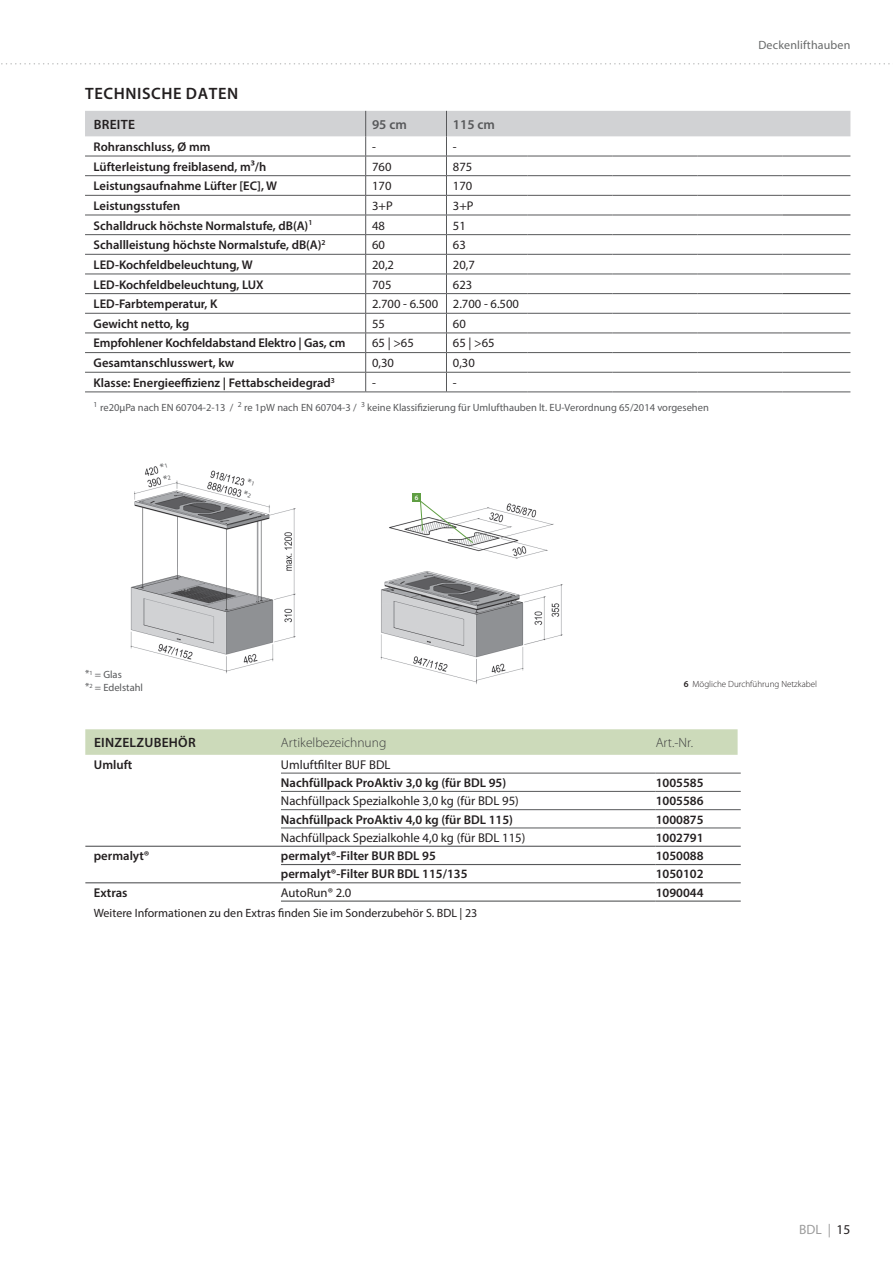
<style>
.page{position:relative;width:893px;height:1263px;background:#fff}
.page>*{position:absolute;margin:0;border:0;box-sizing:border-box;transform-origin:0 0}
.t1{font:600 16.5px "Myriad Pro";letter-spacing:.035em;color:#231f20}
.t2{font:300 13.5px "Myriad Pro";color:#3e3e3f}
.t3{font:600 13.5px "Myriad Pro";letter-spacing:.02em;color:#231f20}
.t4{font:600 13.5px "Myriad Pro";color:#57585a}
.t5{font:13.5px "Myriad Pro";color:#9c9c9c}
.t6{font:600 12.75px "Myriad Pro";color:#231f20}
.t7{font:12.75px "Myriad Pro";color:#231f20}
.t8{font:600 12.6px "Myriad Pro";color:#231f20}
.t9{font:12.6px "Myriad Pro";color:#231f20}
.t10{font:12px "Myriad Pro";color:#231f20}
.t11{font:12px "Myriad Pro";letter-spacing:.015em;color:#686a6a}
.t12{font:10.5px/12.6px "Myriad Pro";color:#57585a}
.t13{font:300 9px "Myriad Pro";color:#231f20}
.t14{font:600 6.75px "Myriad Pro";color:#fff}
.s1{font-weight:600}
.s2{color:#231f20}
</style>
<div class="page">
<hr style="left:85px;top:392px;width:281px;height:1px;background:#57585a">
<hr style="left:366px;top:392px;width:80px;height:1px;background:#57585a">
<hr style="left:446px;top:392px;width:81px;height:1px;background:#57585a">
<hr style="left:527px;top:392px;width:85px;height:1px;background:#57585a">
<hr style="left:612px;top:392px;width:85px;height:1px;background:#57585a">
<hr style="left:697px;top:392px;width:85px;height:1px;background:#57585a">
<hr style="left:782px;top:392px;width:68px;height:1px;background:#57585a">
<svg style="left:85px;top:111px;width:765px;height:281px"></svg>
<svg style="left:85px;top:729px;width:653px;height:26px"></svg>
<hr style="left:85px;top:846px;width:196px;height:1px;background:#57585a">
<hr style="left:281px;top:846px;width:375px;height:1px;background:#57585a">
<hr style="left:656px;top:846px;width:85px;height:1px;background:#57585a">
<hr style="left:281px;top:864px;width:375px;height:1px;background:#57585a">
<hr style="left:656px;top:864px;width:85px;height:1px;background:#57585a">
<hr style="left:85px;top:882px;width:196px;height:1px;background:#57585a">
<hr style="left:281px;top:773px;width:375px;height:1px;background:#57585a">
<hr style="left:656px;top:773px;width:85px;height:1px;background:#57585a">
<hr style="left:281px;top:791px;width:375px;height:1px;background:#57585a">
<hr style="left:656px;top:791px;width:85px;height:1px;background:#57585a">
<hr style="left:281px;top:809px;width:375px;height:1px;background:#57585a">
<hr style="left:656px;top:809px;width:85px;height:1px;background:#57585a">
<hr style="left:281px;top:828px;width:375px;height:1px;background:#57585a">
<hr style="left:656px;top:828px;width:85px;height:1px;background:#57585a">
<hr style="left:281px;top:900px;width:375px;height:2px;background:#57585a">
<hr style="left:656px;top:900px;width:85px;height:2px;background:#57585a">
<hr style="left:281px;top:882px;width:375px;height:1px;background:#57585a">
<hr style="left:656px;top:882px;width:85px;height:1px;background:#57585a">
<img style="left:130px;top:466px;width:166px;height:208px">
<img style="left:380px;top:501px;width:183px;height:183px">
<div style="left:412px;top:493px;width:9px;height:8px;background:#5f9e42"></div>
<svg style="left:420px;top:501px;width:53px;height:42px"></svg>
<svg style="left:1px;top:63px;width:889px;height:2px"></svg>
<h1 class="t1" style="left:85px;top:83px;width:155px">TECHNISCHE DATEN</h1>
<p class="t3" style="left:94px;top:116px;width:43px">BREITE</p>
<p class="t4" style="left:372px;top:116px;width:36px">95 cm</p>
<p class="t4" style="left:453px;top:116px;width:44px">115 cm</p>
<p class="t8" style="left:94px;top:139px;width:118px">Rohranschluss, Ø mm</p>
<p class="t9" style="left:372px;top:139px;width:5px">-</p>
<p class="t9" style="left:453px;top:139px;width:5px">-</p>
<p class="t8" style="left:94px;top:158px;width:174px">Lüfterleistung freiblasend, m³/h</p>
<p class="t9" style="left:372px;top:159px;width:21px">760</p>
<p class="t9" style="left:453px;top:159px;width:21px">875</p>
<p class="t8" style="left:94px;top:178px;width:185px">Leistungsaufnahme Lüfter [EC], W</p>
<p class="t9" style="left:372px;top:178px;width:21px">170</p>
<p class="t9" style="left:453px;top:178px;width:21px">170</p>
<p class="t8" style="left:94px;top:198px;width:88px">Leistungsstufen</p>
<p class="t9" style="left:372px;top:198px;width:22px">3+P</p>
<p class="t9" style="left:453px;top:198px;width:22px">3+P</p>
<p class="t8" style="left:94px;top:217px;width:220px">Schalldruck höchste Normalstufe, dB(A)<sup>1</sup></p>
<p class="t9" style="left:372px;top:218px;width:14px">48</p>
<p class="t9" style="left:453px;top:218px;width:14px">51</p>
<p class="t8" style="left:94px;top:237px;width:234px">Schallleistung höchste Normalstufe, dB(A)<sup>2</sup></p>
<p class="t9" style="left:372px;top:237px;width:14px">60</p>
<p class="t9" style="left:453px;top:237px;width:14px">63</p>
<p class="t8" style="left:94px;top:257px;width:161px">LED-Kochfeldbeleuchtung, W</p>
<p class="t9" style="left:372px;top:257px;width:23px">20,2</p>
<p class="t9" style="left:453px;top:257px;width:23px">20,7</p>
<p class="t8" style="left:94px;top:276px;width:172px">LED-Kochfeldbeleuchtung, LUX</p>
<p class="t9" style="left:372px;top:276px;width:21px">705</p>
<p class="t9" style="left:453px;top:276px;width:21px">623</p>
<p class="t8" style="left:94px;top:296px;width:125px">LED-Farbtemperatur, K</p>
<p class="t9" style="left:372px;top:296px;width:148px">2.700 - 6.500 2.700 - 6.500</p>
<p class="t8" style="left:94px;top:316px;width:97px">Gewicht netto, kg</p>
<p class="t9" style="left:372px;top:316px;width:14px">55</p>
<p class="t9" style="left:453px;top:316px;width:14px">60</p>
<p class="t8" style="left:94px;top:335px;width:253px">Empfohlener Kochfeldabstand Elektro | Gas, cm</p>
<p class="t9" style="left:372px;top:335px;width:43px">65 | &gt;65</p>
<p class="t9" style="left:453px;top:335px;width:43px">65 | &gt;65</p>
<p class="t8" style="left:94px;top:355px;width:142px">Gesamtanschlusswert, kw</p>
<p class="t9" style="left:372px;top:355px;width:23px">0,30</p>
<p class="t9" style="left:453px;top:355px;width:23px">0,30</p>
<p class="t8" style="left:94px;top:375px;width:243px">Klasse: Energieeffizienz | Fettabscheidegrad<sup>3</sup></p>
<p class="t9" style="left:372px;top:375px;width:5px">-</p>
<p class="t9" style="left:453px;top:375px;width:5px">-</p>
<p class="t12" style="left:94px;top:401px;width:617px"><sup>1</sup> re20µPa nach EN 60704-2-13 / <sup>2</sup> re 1pW nach EN 60704-3 / <sup>3</sup> keine Klassifizierung für Umlufthauben lt. EU-Verordnung 65/2014 vorgesehen</p>
<p class="t12" style="left:159px;top:462px;width:9px;rotate:-15deg">*<sup>1 </sup>*<sup>2</sup></p>
<p class="t12" style="left:249px;top:476px;width:9px;rotate:17deg">*<sup>1 </sup>*<sup>2</sup></p>
<p class="t14" style="left:415px;top:493px;width:5px">6</p>
<p class="t11" style="left:758px;top:38px;width:94px">Deckenlifthauben</p>
<p class="t12" style="left:85px;top:668px;width:60px">*<sup>1</sup> = Glas<br>*<sup>2</sup> = Edelstahl</p>
<p class="t13" style="left:684px;top:678px;width:135px"><span class="s1">6</span> Mögliche Durchführung Netzkabel</p>
<p class="t3" style="left:94px;top:734px;width:103px">EINZELZUBEHÖR</p>
<p class="t2" style="left:281px;top:734px;width:107px">Artikelbezeichnung</p>
<p class="t2" style="left:656px;top:734px;width:39px">Art.-Nr.</p>
<p class="t6" style="left:94px;top:756px;width:40px">Umluft</p>
<p class="t7" style="left:281px;top:756px;width:111px">Umluftfilter BUF BDL</p>
<p class="t6" style="left:281px;top:775px;width:227px">Nachfüllpack ProAktiv 3,0 kg (für BDL 95)</p>
<p class="t6" style="left:656px;top:775px;width:49px">1005585</p>
<p class="t7" style="left:281px;top:793px;width:239px">Nachfüllpack Spezialkohle 3,0 kg (für BDL 95)</p>
<p class="t6" style="left:656px;top:793px;width:49px">1005586</p>
<p class="t6" style="left:281px;top:811px;width:234px">Nachfüllpack ProAktiv 4,0 kg (für BDL 115)</p>
<p class="t6" style="left:656px;top:811px;width:49px">1000875</p>
<p class="t7" style="left:281px;top:830px;width:246px">Nachfüllpack Spezialkohle 4,0 kg (für BDL 115)</p>
<p class="t6" style="left:656px;top:829px;width:49px">1002791</p>
<p class="t6" style="left:94px;top:848px;width:57px">permalyt®</p>
<p class="t6" style="left:281px;top:848px;width:156px">permalyt®-Filter BUR BDL 95</p>
<p class="t6" style="left:656px;top:848px;width:49px">1050088</p>
<p class="t6" style="left:281px;top:866px;width:188px">permalyt®-Filter BUR BDL 115/135</p>
<p class="t6" style="left:656px;top:866px;width:49px">1050102</p>
<p class="t6" style="left:94px;top:885px;width:35px">Extras</p>
<p class="t7" style="left:281px;top:884px;width:72px">AutoRun® 2.0</p>
<p class="t6" style="left:656px;top:884px;width:49px">1090044</p>
<p class="t10" style="left:94px;top:905px;width:385px">Weitere Informationen zu den Extras finden Sie im Sonderzubehör S. BDL | 23</p>
<p class="t5" style="left:799px;top:1221px;width:53px">BDL | <span class="s2">15</span></p>
</div>
